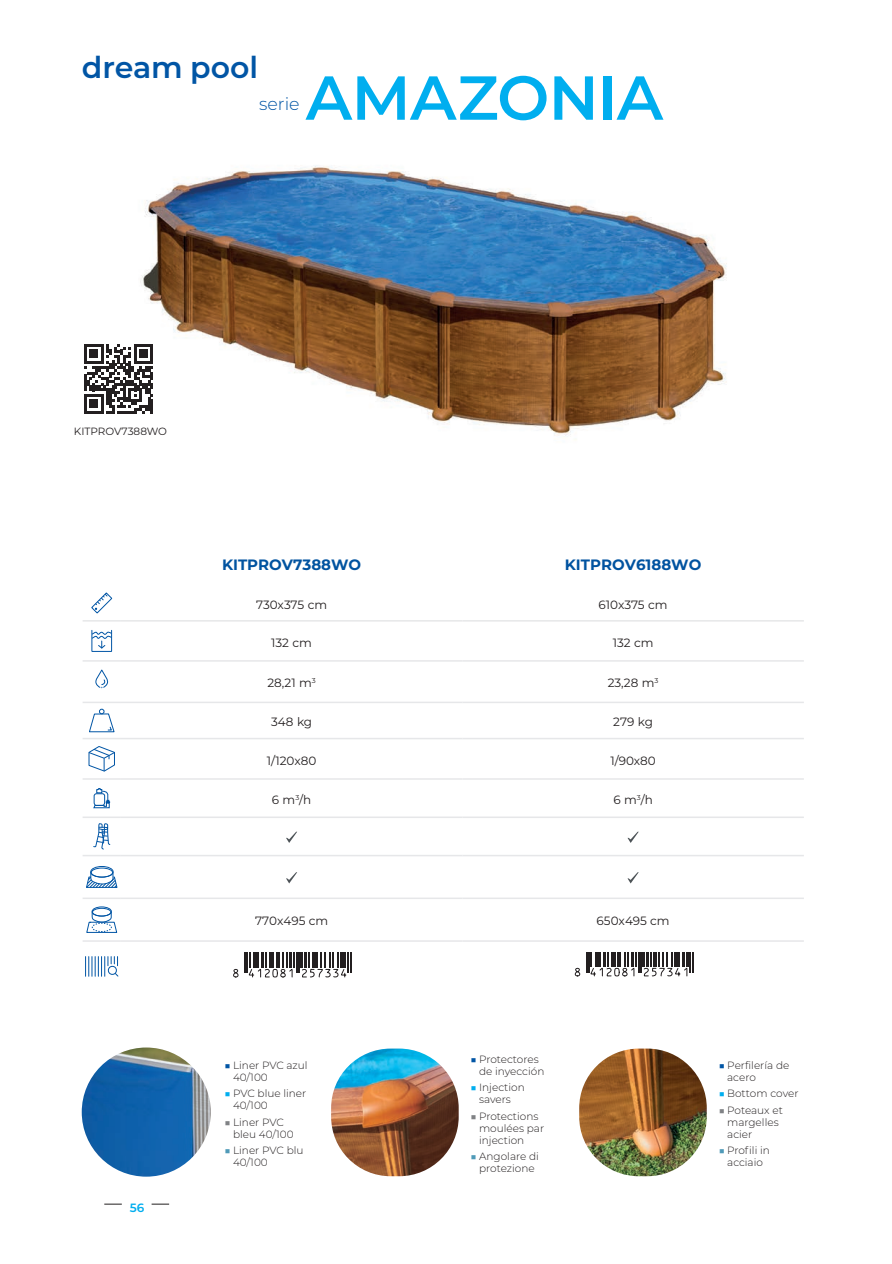
<style>
.page{position:relative;width:892px;height:1264px;background:#fff}
.page>*{position:absolute;margin:0;border:0;box-sizing:border-box;transform-origin:0 0}
.t1{font:600 61.95px "Montserrat";letter-spacing:-.01em;color:#00aeef}
.t2{font:600 30px "Montserrat";color:#0155a5}
.t3{font:300 17.55px "Montserrat";color:#0155a5}
.t4{font:700 15px "Montserrat";color:#0153a0}
.t5{font:12px "Montserrat";color:#231f20}
.t6{font:600 12px "Montserrat";color:#00aeef}
.t7{font:300 10.5px/12px "Montserrat";color:#231f20}
.t8{font:10.5px "Montserrat";color:#231f20}
.s1{color:#0155a5}
.s2{color:#00aeef}
.s3{color:#808285}
.s4{color:#4f9ab8}
</style>
<div class="page">
<svg style="left:152px;top:1203px;width:17px;height:1px"></svg>
<svg style="left:104px;top:1203px;width:18px;height:1px"></svg>
<img style="left:84px;top:165px;width:643px;height:275px">
<hr style="left:83px;top:620px;width:38px;height:1px;background:#e6e7e9">
<hr style="left:121px;top:620px;width:341px;height:1px;background:#e6e7e9">
<hr style="left:462px;top:620px;width:342px;height:1px;background:#e6e7e9">
<hr style="left:83px;top:660px;width:38px;height:1px;background:#e6e7e9">
<hr style="left:121px;top:660px;width:341px;height:1px;background:#e6e7e9">
<hr style="left:462px;top:660px;width:342px;height:1px;background:#e6e7e9">
<hr style="left:83px;top:701px;width:38px;height:2px;background:#e6e7e9">
<hr style="left:121px;top:701px;width:341px;height:2px;background:#e6e7e9">
<hr style="left:462px;top:701px;width:342px;height:2px;background:#e6e7e9">
<hr style="left:83px;top:737px;width:38px;height:2px;background:#e6e7e9">
<hr style="left:121px;top:737px;width:341px;height:2px;background:#e6e7e9">
<hr style="left:462px;top:737px;width:342px;height:2px;background:#e6e7e9">
<hr style="left:83px;top:778px;width:38px;height:1px;background:#e6e7e9">
<hr style="left:121px;top:778px;width:341px;height:1px;background:#e6e7e9">
<hr style="left:462px;top:778px;width:342px;height:1px;background:#e6e7e9">
<hr style="left:121px;top:816px;width:341px;height:1px;background:#e6e7e9">
<hr style="left:462px;top:816px;width:342px;height:1px;background:#e6e7e9">
<hr style="left:121px;top:854px;width:341px;height:2px;background:#e6e7e9">
<hr style="left:462px;top:854px;width:342px;height:2px;background:#e6e7e9">
<hr style="left:121px;top:897px;width:341px;height:1px;background:#e6e7e9">
<hr style="left:462px;top:897px;width:342px;height:1px;background:#e6e7e9">
<hr style="left:83px;top:854px;width:38px;height:2px;background:#e6e7e9">
<hr style="left:83px;top:897px;width:38px;height:1px;background:#e6e7e9">
<hr style="left:83px;top:816px;width:38px;height:1px;background:#e6e7e9">
<hr style="left:83px;top:940px;width:38px;height:1px;background:#e6e7e9">
<hr style="left:121px;top:940px;width:341px;height:1px;background:#e6e7e9">
<hr style="left:462px;top:940px;width:342px;height:1px;background:#e6e7e9">
<svg style="left:91px;top:592px;width:22px;height:22px"></svg>
<svg style="left:91px;top:630px;width:21px;height:22px"></svg>
<svg style="left:95px;top:670px;width:13px;height:18px"></svg>
<svg style="left:89px;top:708px;width:26px;height:24px"></svg>
<svg style="left:88px;top:746px;width:27px;height:25px"></svg>
<svg style="left:93px;top:788px;width:17px;height:20px"></svg>
<svg style="left:93px;top:823px;width:18px;height:27px"></svg>
<svg style="left:286px;top:831px;width:11px;height:11px"></svg>
<svg style="left:627px;top:831px;width:12px;height:11px"></svg>
<div style="left:91px;top:867px;width:22px;height:10px;border:1px solid #0155a5;border-radius:50%"></div>
<div style="left:90px;top:865px;width:23px;height:12px;border:1px solid #0155a5;border-radius:50%"></div>
<svg style="left:86px;top:870px;width:32px;height:18px"></svg>
<svg style="left:286px;top:872px;width:11px;height:11px"></svg>
<svg style="left:627px;top:872px;width:12px;height:11px"></svg>
<div style="left:92px;top:907px;width:19px;height:9px;border:1px solid #0155a5;border-radius:50%"></div>
<div style="left:92px;top:906px;width:20px;height:10px;border:1px solid #0155a5;border-radius:50%"></div>
<svg style="left:86px;top:910px;width:31px;height:22px"></svg>
<svg style="left:85px;top:956px;width:34px;height:20px"></svg>
<img style="left:331px;top:1048px;width:128px;height:127px">
<img style="left:579px;top:1048px;width:128px;height:127px">
<img style="left:82px;top:1047px;width:129px;height:129px;border-radius:65px">
<hr style="left:244px;top:952px;width:2px;height:21px;background:#231f20">
<svg style="left:233px;top:968px;width:6px;height:9px"></svg>
<svg style="left:247px;top:952px;width:104px;height:25px"></svg>
<svg style="left:574px;top:952px;width:119px;height:24px"></svg>
<svg style="left:84px;top:344px;width:69px;height:69px"></svg>
<h2 class="t2" style="left:82px;top:46px;width:178px">dream pool</h2>
<h1 class="t1" style="left:306px;top:54px;width:359px">AMAZONIA</h1>
<h3 class="t3" style="left:259px;top:92px;width:42px">serie</h3>
<p class="t8" style="left:74px;top:423px;width:95px">KITPROV7388WO</p>
<p class="t6" style="left:130px;top:1198px;width:16px">56</p>
<h3 class="t4" style="left:222px;top:553px;width:141px">KITPROV7388WO</h3>
<h3 class="t4" style="left:565px;top:553px;width:138px">KITPROV6188WO</h3>
<p class="t5" style="left:256px;top:596px;width:73px">730x375 cm</p>
<p class="t5" style="left:598px;top:596px;width:71px">610x375 cm</p>
<p class="t5" style="left:271px;top:634px;width:42px">132 cm</p>
<p class="t5" style="left:613px;top:634px;width:42px">132 cm</p>
<p class="t5" style="left:267px;top:674px;width:50px">28,21 m<sup>3</sup></p>
<p class="t5" style="left:608px;top:674px;width:52px">23,28 m<sup>3</sup></p>
<p class="t5" style="left:271px;top:713px;width:43px">348 kg</p>
<p class="t5" style="left:613px;top:713px;width:41px">279 kg</p>
<p class="t5" style="left:267px;top:752px;width:51px">1/120x80</p>
<p class="t5" style="left:610px;top:752px;width:47px">1/90x80</p>
<p class="t5" style="left:272px;top:791px;width:41px">6 m<sup>3</sup>/h</p>
<p class="t5" style="left:613px;top:791px;width:41px">6 m<sup>3</sup>/h</p>
<p class="t5" style="left:255px;top:912px;width:75px">770x495 cm</p>
<p class="t5" style="left:596px;top:912px;width:75px">650x495 cm</p>
<p class="t7" style="left:233px;top:1058px;width:76px;text-indent:-9px"><span class="s1">■</span> Liner PVC azul<br>40/100</p>
<p class="t7" style="left:233px;top:1086px;width:75px;text-indent:-9px"><span class="s2">■</span> PVC blue liner<br>40/100</p>
<p class="t7" style="left:233px;top:1115px;width:62px;text-indent:-9px"><span class="s3">■</span> Liner PVC bleu 40/100</p>
<p class="t7" style="left:233px;top:1143px;width:72px;text-indent:-9px"><span class="s4">■</span> Liner PVC blu<br>40/100</p>
<p class="t7" style="left:479px;top:1052px;width:67px;text-indent:-9px"><span class="s1">■</span> Protectores de inyección</p>
<p class="t7" style="left:470px;top:1080px;width:56px;text-align:center"><span class="s2">■</span> Injection savers</p>
<p class="t7" style="left:479px;top:1109px;width:67px;text-indent:-9px"><span class="s3">■</span> Protections moulées par injection</p>
<p class="t7" style="left:470px;top:1149px;width:70px;text-align:center"><span class="s4">■</span> Angolare di protezione</p>
<p class="t7" style="left:727px;top:1058px;width:64px;text-indent:-9px"><span class="s1">■</span> Perfilería de acero</p>
<p class="t7" style="left:719px;top:1086px;width:81px"><span class="s2">■</span> Bottom cover</p>
<p class="t7" style="left:727px;top:1103px;width:57px;text-indent:-9px"><span class="s3">■</span> Poteaux et margelles acier</p>
<p class="t7" style="left:719px;top:1143px;width:53px;text-align:center"><span class="s4">■</span> Profili in acciaio</p>
</div>
